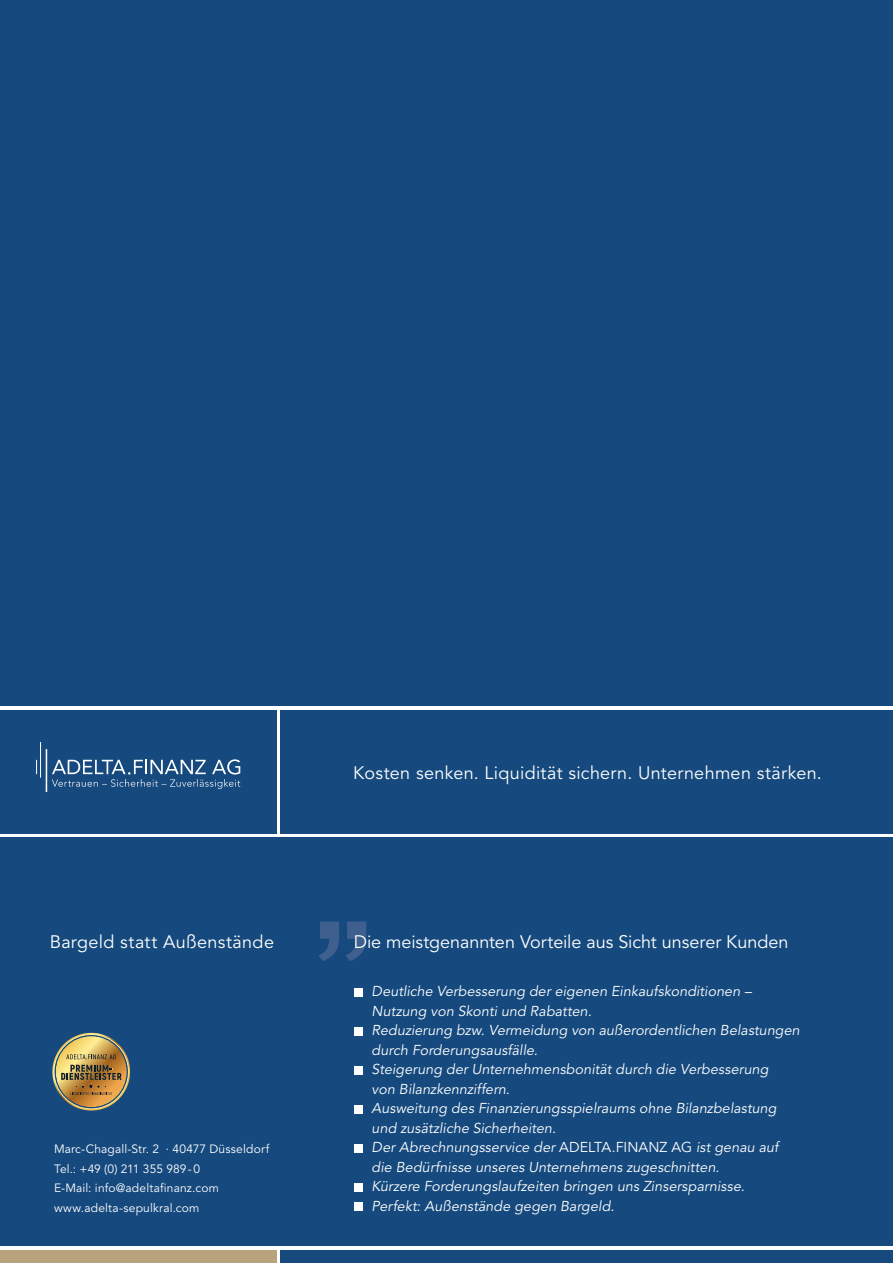
<style>
.page{position:relative;width:893px;height:1263px;background:#fff}
.page>*{position:absolute;margin:0;border:0;box-sizing:border-box;transform-origin:0 0}
.t1{font:18px "Avenir LT Std";letter-spacing:.015em;color:#fff}
.t2{font:18px "Avenir LT Std";letter-spacing:-.005em;color:#fff}
.t3{font:italic 14.25px/19.5px "Avenir LT Std";letter-spacing:.01em;color:#fff}
.t4{font:12px/19.5px "Avenir LT Std";letter-spacing:.015em;color:#fff}
.s1{font-style:normal}
</style>
<div class="page">
<div style="left:281px;top:1250px;width:612px;height:13px;background:#164a7e"></div>
<div style="left:0;top:1250px;width:276px;height:13px;background:#b7a37c"></div>
<div style="left:0;top:838px;width:893px;height:408px;background:#164a7e"></div>
<div style="left:281px;top:710px;width:612px;height:123px;background:#164a7e"></div>
<div style="left:0;top:710px;width:276px;height:123px;background:#164a7e"></div>
<div style="left:0;top:0;width:893px;height:706px;background:#164a7e"></div>
<svg style="left:346px;top:921px;width:20px;height:40px"></svg>
<svg style="left:319px;top:921px;width:20px;height:40px"></svg>
<div style="left:355px;top:988px;width:8px;height:8px;background:#fff"></div>
<div style="left:355px;top:1027px;width:8px;height:8px;background:#fff"></div>
<div style="left:355px;top:1066px;width:8px;height:8px;background:#fff"></div>
<div style="left:355px;top:1105px;width:8px;height:8px;background:#fff"></div>
<div style="left:355px;top:1144px;width:8px;height:8px;background:#fff"></div>
<div style="left:355px;top:1183px;width:8px;height:8px;background:#fff"></div>
<div style="left:355px;top:1202px;width:8px;height:9px;background:#fff"></div>
<hr style="left:46px;top:749px;width:1px;height:43px;background:#fff">
<hr style="left:40px;top:742px;width:1px;height:36px;background:#fff">
<svg style="left:36px;top:760px;width:1px;height:14px"></svg>
<svg style="left:52px;top:759px;width:188px;height:30px"></svg>
<svg style="left:56px;top:1036px;width:71px;height:71px;background:#d8ad5a"></svg>
<div style="left:52px;top:1033px;width:78px;height:77px;border:2px solid #fff;border-radius:50%"></div>
<div style="left:54px;top:1034px;width:75px;height:75px;border:1px solid #ffee95;border-radius:50%"></div>
<svg style="left:66px;top:1054px;width:50px;height:5px"></svg>
<svg style="left:61px;top:1065px;width:61px;height:30px;background:#9e773e"></svg>
<p class="t1" style="left:50px;top:934px;width:226px">Bargeld statt Außenstände</p>
<p class="t4" style="left:54px;top:1141px;width:217px">Marc-Chagall-Str. 2 · 40477 Düsseldorf<br>Tel.: +49 (0) 211 355 989 - 0<br>E-Mail: info@adeltafinanz.com www.adelta-sepulkral.com</p>
<p class="t1" style="left:353px;top:765px;width:470px">Kosten senken. Liquidität sichern. Unternehmen stärken.</p>
<p class="t2" style="left:354px;top:934px;width:436px">Die meistgenannten Vorteile aus Sicht unserer Kunden</p>
<p class="t3" style="left:372px;top:983px;width:430px">Deutliche Verbesserung der eigenen Einkaufskonditionen – Nutzung von Skonti und Rabatten.<br>Reduzierung bzw. Vermeidung von außerordentlichen Belastungen durch Forderungsausfälle.<br>Steigerung der Unternehmensbonität durch die Verbesserung<br>von Bilanzkennziffern.<br>Ausweitung des Finanzierungsspielraums ohne Bilanzbelastung und zusätzliche Sicherheiten.<br>Der Abrechnungsservice der <span class="s1">ADELTA.FINANZ AG</span> ist genau auf die Bedürfnisse unseres Unternehmens zugeschnitten.<br>Kürzere Forderungslaufzeiten bringen uns Zinsersparnisse.<br>Perfekt: Außenstände gegen Bargeld.</p>
</div>
